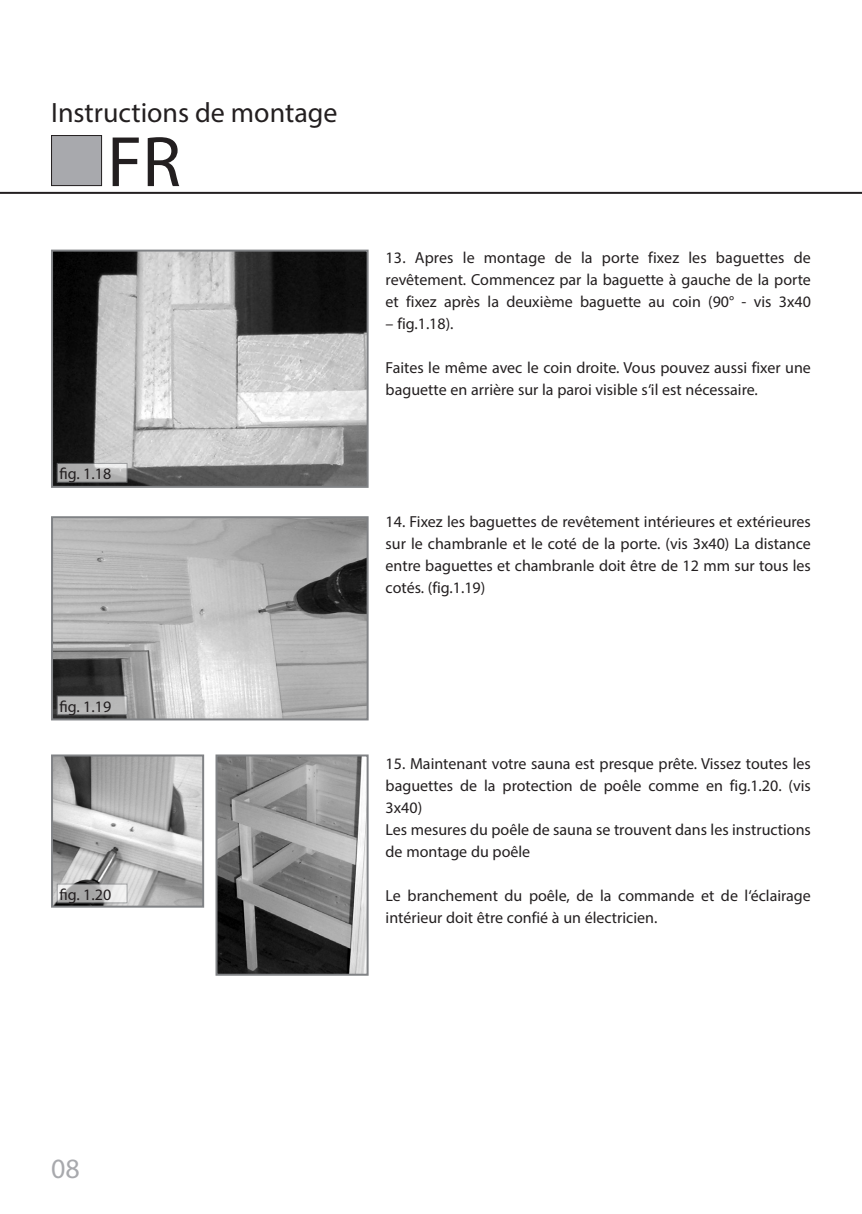
<style>
.page{position:relative;width:862px;height:1214px;background:#fff}
.page>*{position:absolute;margin:0;border:0;box-sizing:border-box;transform-origin:0 0}
.t1{font:72px "Myriad Pro";color:#231f20}
.t2{font:28px "Myriad Pro";color:#231f20}
.t3{font:28px "Myriad Pro";color:#a8a9ad}
.t4{font:16px/22px "Myriad Pro";color:#231f20;text-align:justify}
</style>
<div class="page">
<hr style="left:0;top:192px;width:862px;height:2px;background:#231f20">
<div style="left:52px;top:135px;width:50px;height:50px;background:#a8a9ad"></div>
<div style="left:51px;top:135px;width:51px;height:51px;border:1px solid #231f20"></div>
<img style="left:54px;top:252px;width:312px;height:233px">
<div style="left:51px;top:249px;width:318px;height:239px;border:2px solid #808285"></div>
<img style="left:54px;top:519px;width:312px;height:198px">
<div style="left:51px;top:516px;width:318px;height:204px;border:2px solid #808285"></div>
<img style="left:54px;top:757px;width:147px;height:147px">
<div style="left:51px;top:754px;width:153px;height:153px;border:2px solid #808285"></div>
<img style="left:218px;top:757px;width:148px;height:215px">
<div style="left:215px;top:754px;width:154px;height:221px;border:2px solid #808285"></div>
<svg style="left:57px;top:463px;width:71px;height:19px"></svg>
<div style="left:57px;top:695px;width:71px;height:20px;background:#b6b6b6;border:1px solid #808285"></div>
<svg style="left:57px;top:883px;width:71px;height:20px"></svg>
<p class="t2" style="left:51px;top:95px;width:288px">Instructions de montage</p>
<p class="t1" style="left:107px;top:117px;width:75px">FR</p>
<p class="t4" style="left:60px;top:462px;width:53px">fig. 1.18</p>
<p class="t4" style="left:60px;top:695px;width:53px">fig. 1.19</p>
<p class="t4" style="left:60px;top:883px;width:53px">fig. 1.20</p>
<p class="t4" style="left:386px;top:246px;width:427px">13. Apres le montage de la porte fixez les baguettes de revêtement. Commencez par la baguette à gauche de la porte et fixez après la deuxième baguette au coin (90° - vis 3x40</p>
<p class="t4" style="left:386px;top:312px;width:69px">– fig.1.18).</p>
<p class="t4" style="left:386px;top:356px;width:427px">Faites le même avec le coin droite. Vous pouvez aussi fixer une baguette en arrière sur la paroi visible s‘il est nécessaire.</p>
<p class="t4" style="left:386px;top:510px;width:427px">14. Fixez les baguettes de revêtement intérieures et extérieures sur le chambranle et le coté de la porte. (vis 3x40) La distance entre baguettes et chambranle doit être de 12 mm sur tous les cotés. (fig.1.19)</p>
<p class="t4" style="left:386px;top:752px;width:427px">15. Maintenant votre sauna est presque prête. Vissez toutes les baguettes de la protection de poêle comme en fig.1.20. (vis 3x40)</p>
<p class="t4" style="left:386px;top:818px;width:427px">Les mesures du poêle de sauna se trouvent dans les instructions de montage du poêle</p>
<p class="t4" style="left:386px;top:884px;width:427px">Le branchement du poêle, de la commande et de l‘éclairage intérieur doit être confié à un électricien.</p>
<p class="t3" style="left:51px;top:1151px;width:30px">08</p>
</div>
